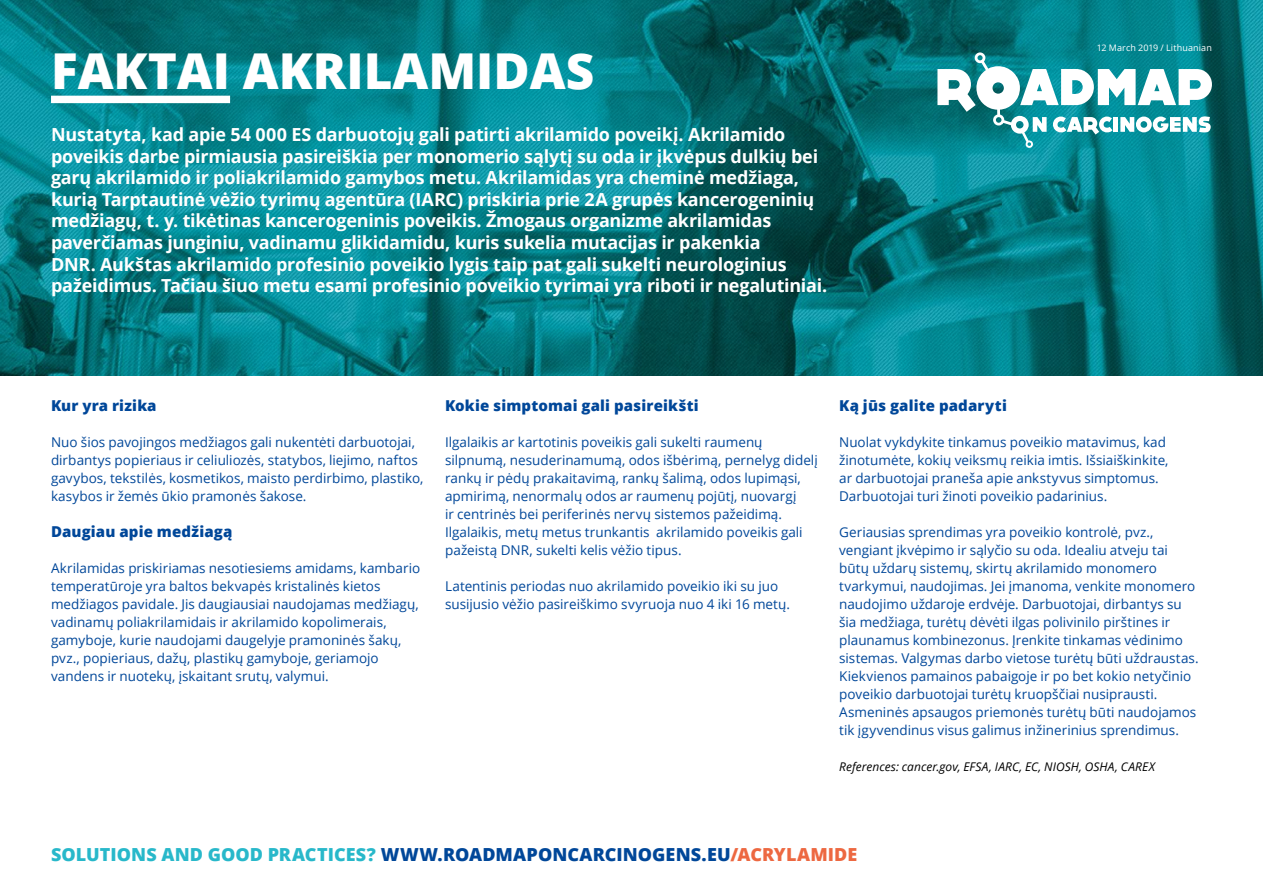
<style>
.page{position:relative;width:1263px;height:893px;background:#fff}
.page>*{position:absolute;margin:0;border:0;box-sizing:border-box;transform-origin:0 0}
.Titel_Cyrilisch{font:800 49.5px "Open Sans";color:#fff}
.Intro_wit{font:700 18px/21.6px "Open Sans";letter-spacing:-.015em;color:#fff}
.URL{font:800 18px "Open Sans";letter-spacing:.005em;color:#004799}
.Kopje{font:800 15px "Open Sans";letter-spacing:.01em;color:#004799}
.t1{font:13.5px/18px "Open Sans";color:#004799}
.ref{font:italic 12px "Open Sans";letter-spacing:.005em;color:#000}
.t2{font:9px "Open Sans";letter-spacing:.015em;color:#fff}
.s1{color:#28b8ca}
.s2{color:#ed6841}
</style>
<div class="page">
<img style="left:1px;top:0;width:1262px;height:375px">
<img style="left:0;top:0;width:1px;height:375px">
<div style="left:51px;top:96px;width:179px;height:7px;background:#fff"></div>
<svg style="left:937px;top:52px;width:275px;height:96px"></svg>
<p class="Titel_Cyrilisch" style="left:51px;top:33px;width:545px">FAKTAI AKRILAMIDAS</p>
<p class="Intro_wit" style="left:51px;top:123px;width:778px">Nustatyta, kad apie 54 000 ES darbuotojų gali patirti akrilamido poveikį. Akrilamido poveikis darbe pirmiausia pasireiškia per monomerio sąlytį su oda ir įkvėpus dulkių bei garų akrilamido ir poliakrilamido gamybos metu. Akrilamidas yra cheminė medžiaga, kurią Tarptautinė vėžio tyrimų agentūra (IARC) priskiria prie 2A grupės kancerogeninių medžiagų, t. y. tikėtinas kancerogeninis poveikis. Žmogaus organizme akrilamidas paverčiamas junginiu, vadinamu glikidamidu, kuris sukelia mutacijas ir pakenkia<br>DNR. Aukštas akrilamido profesinio poveikio lygis taip pat gali sukelti neurologinius pažeidimus. Tačiau šiuo metu esami profesinio poveikio tyrimai yra riboti ir negalutiniai.</p>
<p class="t2" style="left:1097px;top:42px;width:117px">12 March 2019 / Lithuanian</p>
<p class="Kopje" style="left:51px;top:394px;width:107px">Kur yra rizika</p>
<p class="t1" style="left:51px;top:433px;width:374px">Nuo šios pavojingos medžiagos gali nukentėti darbuotojai, dirbantys popieriaus ir celiuliozės, statybos, liejimo, naftos gavybos, tekstilės, kosmetikos, maisto perdirbimo, plastiko, kasybos ir žemės ūkio pramonės šakose.</p>
<p class="Kopje" style="left:51px;top:520px;width:183px">Daugiau apie medžiagą</p>
<p class="t1" style="left:51px;top:559px;width:371px">Akrilamidas priskiriamas nesotiesiems amidams, kambario temperatūroje yra baltos bekvapės kristalinės kietos medžiagos pavidale. Jis daugiausiai naudojamas medžiagų, vadinamų poliakrilamidais ir akrilamido kopolimerais, gamyboje, kurie naudojami daugelyje pramoninės šakų, pvz., popieriaus, dažų, plastikų gamyboje, geriamojo vandens ir nuotekų, įskaitant srutų, valymui.</p>
<p class="Kopje" style="left:445px;top:394px;width:255px">Kokie simptomai gali pasireikšti</p>
<p class="t1" style="left:445px;top:433px;width:374px">Ilgalaikis ar kartotinis poveikis gali sukelti raumenų silpnumą, nesuderinamumą, odos išbėrimą, pernelyg didelį rankų ir pėdų prakaitavimą, rankų šalimą, odos lupimąsi, apmirimą, nenormalų odos ar raumenų pojūtį, nuovargį<br>ir centrinės bei periferinės nervų sistemos pažeidimą.<br>Ilgalaikis, metų metus trunkantis akrilamido poveikis gali pažeistą DNR, sukelti kelis vėžio tipus.</p>
<p class="t1" style="left:445px;top:577px;width:346px">Latentinis periodas nuo akrilamido poveikio iki su juo susijusio vėžio pasireiškimo svyruoja nuo 4 iki 16 metų.</p>
<p class="Kopje" style="left:839px;top:394px;width:169px">Ką jūs galite padaryti</p>
<p class="t1" style="left:839px;top:433px;width:331px">Nuolat vykdykite tinkamus poveikio matavimus, kad žinotumėte, kokių veiksmų reikia imtis. Išsiaiškinkite, ar darbuotojai praneša apie ankstyvus simptomus.<br>Darbuotojai turi žinoti poveikio padarinius.</p>
<p class="t1" style="left:839px;top:523px;width:361px">Geriausias sprendimas yra poveikio kontrolė, pvz., vengiant įkvėpimo ir sąlyčio su oda. Idealiu atveju tai būtų uždarų sistemų, skirtų akrilamido monomero tvarkymui, naudojimas. Jei įmanoma, venkite monomero naudojimo uždaroje erdvėje. Darbuotojai, dirbantys su šia medžiaga, turėtų dėvėti ilgas polivinilo pirštines ir plaunamus kombinezonus. Įrenkite tinkamas vėdinimo sistemas. Valgymas darbo vietose turėtų būti uždraustas.<br>Kiekvienos pamainos pabaigoje ir po bet kokio netyčinio poveikio darbuotojai turėtų kruopščiai nusiprausti.<br>Asmeninės apsaugos priemonės turėtų būti naudojamos tik įgyvendinus visus galimus inžinerinius sprendimus.</p>
<p class="ref" style="left:839px;top:758px;width:317px">References: cancer.gov, EFSA, IARC, EC, NIOSH, OSHA, CAREX</p>
<p class="URL" style="left:51px;top:841px;width:808px"><span class="s1">SOLUTIONS AND GOOD PRACTICES?</span> WWW.ROADMAPONCARCINOGENS.EU<span class="s2">/ACRYLAMIDE</span></p>
</div>
